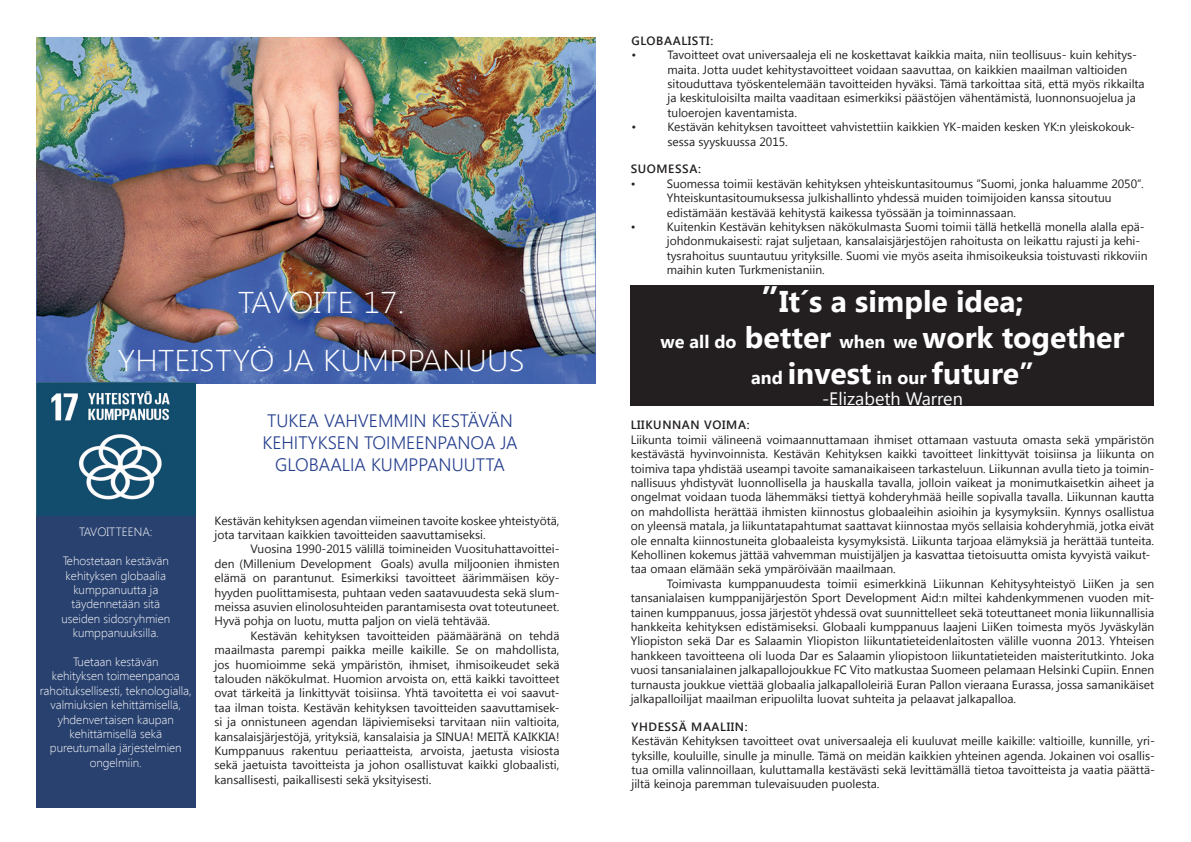
<style>
.page{position:relative;width:1191px;height:842px;background:#fff}
.page>*{position:absolute;margin:0;border:0;box-sizing:border-box;transform-origin:0 0}
.t1{font:700 30px/36px "Segoe UI";color:#fff;text-align:center}
.t2{font:300 30px/57.6px "Segoe UI";color:#fff;text-align:center;scale:1.1 1}
.t3{font:300 18px/21.6px "Segoe UI";color:#253f8e;text-align:center}
.t4{font:18px "Segoe UI";color:#fff}
.t5{font:12px/14.4px "Segoe UI";color:#231f20}
.t6{font:300 12px/14.4px "Segoe UI";color:#fff;text-align:center}
.t7{font:600 12px "Segoe UI";letter-spacing:.05em;color:#231f20}
.s1{font-size:36px}
.s2{font-size:18px}
</style>
<div class="page">
<img style="left:36px;top:37px;width:559px;height:347px">
<div style="left:36px;top:384px;width:160px;height:423px;background:#29416f"></div>
<img style="left:36px;top:382px;width:160px;height:134px">
<div style="left:631px;top:285px;width:523px;height:121px;background:#231f20"></div>
<h1 class="t2" style="left:118px;top:272px;width:372px">TAVOITE 17.<br>YHTEISTYÖ JA KUMPPANUUS</h1>
<p class="t6" style="left:79px;top:525px;width:75px">TAVOITTEENA:</p>
<p class="t6" style="left:61px;top:553px;width:110px">Tehostetaan kestävän kehityksen globaalia kumppanuutta ja täydennetään sitä useiden sidosryhmien kumppanuuksilla.</p>
<p class="t6" style="left:40px;top:654px;width:154px">Tuetaan kestävän<br>kehityksen toimeenpanoa rahoituksellisesti, teknologialla, valmiuksien kehittämisellä, yhdenvertaisen kaupan kehittämisellä sekä pureutumalla järjestelmien ongelmiin.</p>
<h2 class="t3" style="left:262px;top:409px;width:257px">TUKEA VAHVEMMIN KESTÄVÄN<br>KEHITYKSEN TOIMEENPANOA JA<br>GLOBAALIA KUMPPANUUTTA</h2>
<p class="t5" style="left:214px;top:513px;width:346px">Kestävän kehityksen agendan viimeinen tavoite koskee yhteistyötä, jota tarvitaan kaikkien tavoitteiden saavuttamiseksi.</p>
<p class="t5" style="left:214px;top:541px;width:346px;text-align:justify;text-indent:36px">Vuosina 1990-2015 välillä toimineiden Vuosituhattavoittei&shy;den (Millenium Development Goals) avulla miljoonien ihmisten elämä on parantunut. Esimerkiksi tavoitteet äärimmäisen köy&shy;hyyden puolittamisesta, puhtaan veden saatavuudesta sekä slum&shy;meissa asuvien elinolosuhteiden parantamisesta ovat toteutuneet.<br>Hyvä pohja on luotu, mutta paljon on vielä tehtävää.</p>
<p class="t5" style="left:214px;top:628px;width:346px;text-align:justify;text-indent:36px">Kestävän kehityksen tavoitteiden päämääränä on tehdä maailmasta parempi paikka meille kaikille. Se on mahdollista, jos huomioimme sekä ympäristön, ihmiset, ihmisoikeudet sekä talouden näkökulmat. Huomion arvoista on, että kaikki tavoitteet ovat tärkeitä ja linkittyvät toisiinsa. Yhtä tavoitetta ei voi saavut&shy;taa ilman toista. Kestävän kehityksen tavoitteiden saavuttamisek&shy;si ja onnistuneen agendan läpiviemiseksi tarvitaan niin valtioita, kansalaisjärjestöjä, yrityksiä, kansalaisia ja SINUA! MEITÄ KAIKKIA!<br>Kumppanuus rakentuu periaatteista, arvoista, jaetusta visiosta sekä jaetuista tavoitteista ja johon osallistuvat kaikki globaalisti, kansallisesti, paikallisesti sekä yksityisesti.</p>
<p class="t7" style="left:631px;top:32px;width:83px">GLOBAALISTI:</p>
<p class="t5" style="left:631px;top:47px;width:6px">•</p>
<p class="t5" style="left:667px;top:47px;width:479px">Tavoitteet ovat universaaleja eli ne koskettavat kaikkia maita, niin teollisuus- kuin kehitys&shy;maita. Jotta uudet kehitystavoitteet voidaan saavuttaa, on kaikkien maailman valtioiden sitouduttava työskentelemään tavoitteiden hyväksi. Tämä tarkoittaa sitä, että myös rikkailta ja keskituloisilta mailta vaaditaan esimerkiksi päästöjen vähentämistä, luonnonsuojelua ja tuloerojen kaventamista.</p>
<p class="t5" style="left:631px;top:119px;width:6px">•</p>
<p class="t5" style="left:667px;top:119px;width:469px">Kestävän kehityksen tavoitteet vahvistettiin kaikkien YK-maiden kesken YK:n yleiskokouk&shy;sessa syyskuussa 2015.</p>
<p class="t7" style="left:631px;top:161px;width:72px">SUOMESSA:</p>
<p class="t5" style="left:631px;top:176px;width:6px">•</p>
<p class="t5" style="left:667px;top:176px;width:478px">Suomessa toimii kestävän kehityksen yhteiskuntasitoumus ”Suomi, jonka haluamme 2050”.<br>Yhteiskuntasitoumuksessa julkishallinto yhdessä muiden toimijoiden kanssa sitoutuu edistämään kestävää kehitystä kaikessa työssään ja toiminnassaan.</p>
<p class="t5" style="left:631px;top:219px;width:6px">•</p>
<p class="t5" style="left:667px;top:219px;width:482px">Kuitenkin Kestävän kehityksen näkökulmasta Suomi toimii tällä hetkellä monella alalla epä&shy;johdonmukaisesti: rajat suljetaan, kansalaisjärjestöjen rahoitusta on leikattu rajusti ja kehi&shy;tysrahoitus suuntautuu yrityksille. Suomi vie myös aseita ihmisoikeuksia toistuvasti rikkoviin maihin kuten Turkmenistaniin.</p>
<h1 class="t1" style="left:660px;top:281px;width:465px"><span class="s1">”</span>It´s a simple idea;<br><span class="s2">we all do</span> better <span class="s2">when we</span> work together <span class="s2">and</span> invest <span class="s2">in our</span> future”</h1>
<h2 class="t4" style="left:822px;top:386px;width:142px">-Elizabeth Warren</h2>
<p class="t7" style="left:631px;top:417px;width:120px">LIIKUNNAN VOIMA:</p>
<p class="t5" style="left:631px;top:432px;width:525px">Liikunta toimii välineenä voimaannuttamaan ihmiset ottamaan vastuuta omasta sekä ympäristön kestävästä hyvinvoinnista. Kestävän Kehityksen kaikki tavoitteet linkittyvät toisiinsa ja liikunta on toimiva tapa yhdistää useampi tavoite samanaikaiseen tarkasteluun. Liikunnan avulla tieto ja toimin&shy;nallisuus yhdistyvät luonnollisella ja hauskalla tavalla, jolloin vaikeat ja monimutkaisetkin aiheet ja ongelmat voidaan tuoda lähemmäksi tiettyä kohderyhmää heille sopivalla tavalla. Liikunnan kautta on mahdollista herättää ihmisten kiinnostus globaaleihin asioihin ja kysymyksiin. Kynnys osallistua on yleensä matala, ja liikuntatapahtumat saattavat kiinnostaa myös sellaisia kohderyhmiä, jotka eivät ole ennalta kiinnostuneita globaaleista kysymyksistä. Liikunta tarjoaa elämyksiä ja herättää tunteita.<br>Kehollinen kokemus jättää vahvemman muistijäljen ja kasvattaa tietoisuutta omista kyvyistä vaikut&shy;taa omaan elämään sekä ympäröivään maailmaan.</p>
<p class="t5" style="left:631px;top:576px;width:525px;text-align:justify;text-indent:36px">Toimivasta kumppanuudesta toimii esimerkkinä Liikunnan Kehitysyhteistyö LiiKen ja sen tansanialaisen kumppanijärjestön Sport Development Aid:n miltei kahdenkymmenen vuoden mit&shy;tainen kumppanuus, jossa järjestöt yhdessä ovat suunnittelleet sekä toteuttaneet monia liikunnallisia hankkeita kehityksen edistämiseksi. Globaali kumppanuus laajeni LiiKen toimesta myös Jyväskylän Yliopiston sekä Dar es Salaamin Yliopiston liikuntatieteidenlaitosten välille vuonna 2013. Yhteisen hankkeen tavoitteena oli luoda Dar es Salaamin yliopistoon liikuntatieteiden maisteritutkinto. Joka vuosi tansanialainen jalkapallojoukkue FC Vito matkustaa Suomeen pelamaan Helsinki Cupiin. Ennen turnausta joukkue viettää globaalia jalkapalloleiriä Euran Pallon vieraana Eurassa, jossa samanikäiset jalkapalloilijat maailman eripuolilta luovat suhteita ja pelaavat jalkapalloa.</p>
<p class="t7" style="left:631px;top:718px;width:118px">YHDESSÄ MAALIIN:</p>
<p class="t5" style="left:631px;top:733px;width:525px;text-align:justify">Kestävän Kehityksen tavoitteet ovat universaaleja eli kuuluvat meille kaikille: valtioille, kunnille, yri&shy;tyksille, kouluille, sinulle ja minulle. Tämä on meidän kaikkien yhteinen agenda. Jokainen voi osallis&shy;tua omilla valinnoillaan, kuluttamalla kestävästi sekä levittämällä tietoa tavoitteista ja vaatia päättä&shy;jiltä keinoja paremman tulevaisuuden puolesta.</p>
</div>
